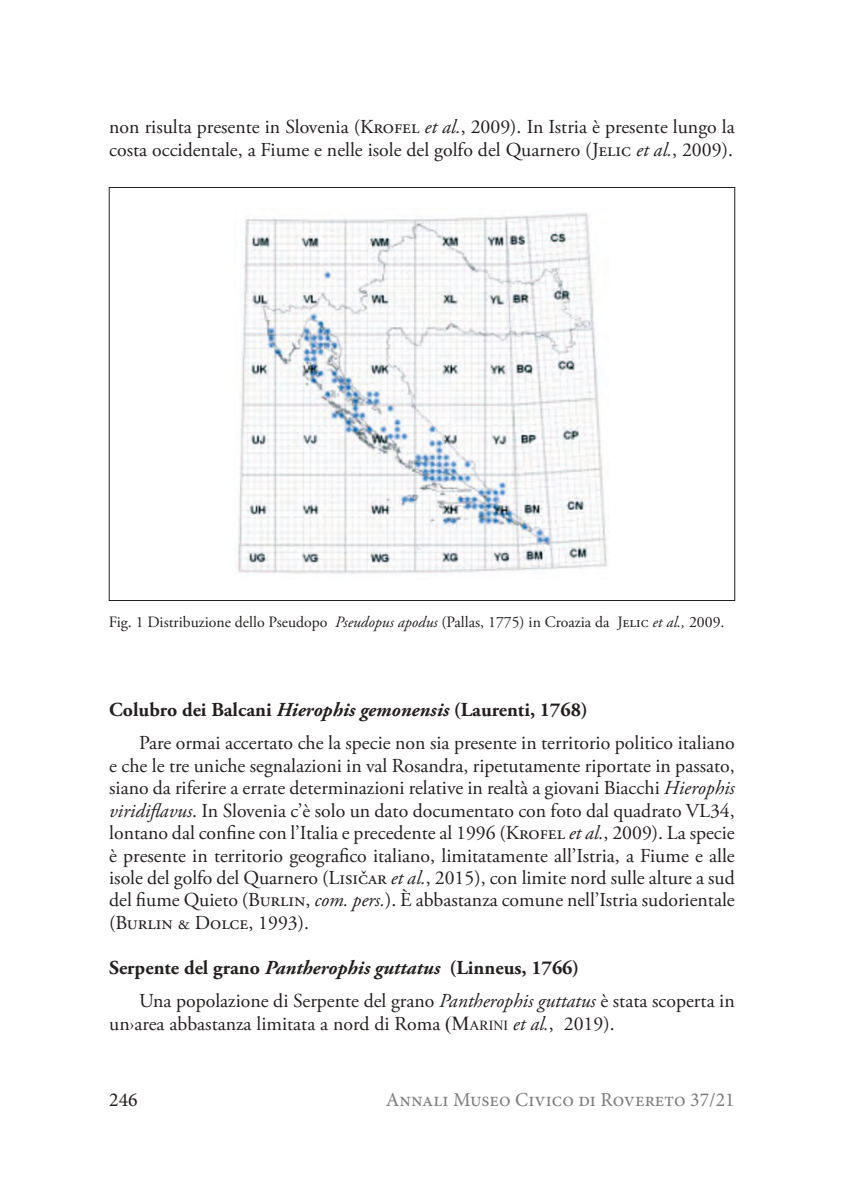
<style>
.page{position:relative;width:844px;height:1191px;background:#fff}
.page>*{position:absolute;margin:0;border:0;box-sizing:border-box;transform-origin:0 0}
.t1{font:19.78px/22.4px "Adobe Garamond Pro";color:#241f1f}
.t2{font:19.78px "Minion Pro";color:#7d7c7e}
.t3{font:19.78px "Minion Pro";color:#241f1f}
.t4{font:15.75px "Adobe Garamond Pro";color:#241f1f}
.s1{font-style:italic}
.s2{font-weight:700}
.s3{font-weight:700;font-style:italic}
.s4{font-family:"Times New Roman"}
.s5{font-family:"Times New Roman";font-size:13.83px}
</style>
<div class="page">
<img style="left:237px;top:213px;width:370px;height:361px">
<p class="t1" style="left:109px;top:117px;width:627px">non risulta presente in Slovenia (Krofel <span class="s1">et al.</span>, 2009). In Istria è presente lungo la costa occidentale, a Fiume e nelle isole del golfo del Quarnero (Jelic <span class="s1">et al.</span>, 2009).</p>
<p class="t4" style="left:109px;top:613px;width:617px">Fig. 1 Distribuzione dello Pseudopo <span class="s1">Pseudopus apodus</span> (Pallas, 1775) in Croazia da Jelic <span class="s1">et al.,</span> 2009.</p>
<p class="t1" style="left:139px;top:693px;width:597px;line-height:33.6px;text-indent:-30px"><span class="s2">Colubro dei Balcani</span> <span class="s3">Hierophis gemonensis</span> <span class="s2">(Laurenti, 1768)<br></span>Pare ormai accertato che la specie non sia presente in territorio politico italiano</p>
<p class="t1" style="left:109px;top:755px;width:627px;text-align:justify">e che le tre uniche segnalazioni in val Rosandra, ripetutamente riportate in passato, siano da riferire a errate determinazioni relative in realtà a giovani Biacchi <span class="s1">Hierophis viridiflavus</span>. In Slovenia c’è solo un dato documentato con foto dal quadrato VL34, lontano dal confine con l’Italia e precedente al 1996 (Krofel <span class="s1">et al.</span>, 2009). La specie è presente in territorio geografico italiano, limitatamente all’Istria, a Fiume e alle isole del golfo del Quarnero (Lisičar <span class="s1">et al.</span>, 2015), con limite nord sulle alture a sud del fiume Quieto (Burlin, <span class="s1">com. pers.</span>). È abbastanza comune nell’Istria sudorientale (Burlin &amp; Dolce, 1993).</p>
<p class="t1" style="left:139px;top:951px;width:597px;line-height:33.6px;text-indent:-30px"><span class="s2">Serpente del grano</span> <span class="s3">Pantherophis guttatus</span> <span class="s2">(Linneus, 1766)<br></span>Una popolazione di Serpente del grano <span class="s1">Pantherophis guttatus</span> è stata scoperta in</p>
<p class="t1" style="left:109px;top:1012px;width:507px">un›area abbastanza limitata a nord di Roma <span class="s4">(</span><span class="s4">M</span><span class="s5">ARINI</span> <span class="s1">et al.</span>, 2019).</p>
<p class="t3" style="left:109px;top:1086px;width:30px">246</p>
<p class="t2" style="left:386px;top:1086px;width:350px">Annali Museo Civico di Rovereto 37/21</p>
</div>
